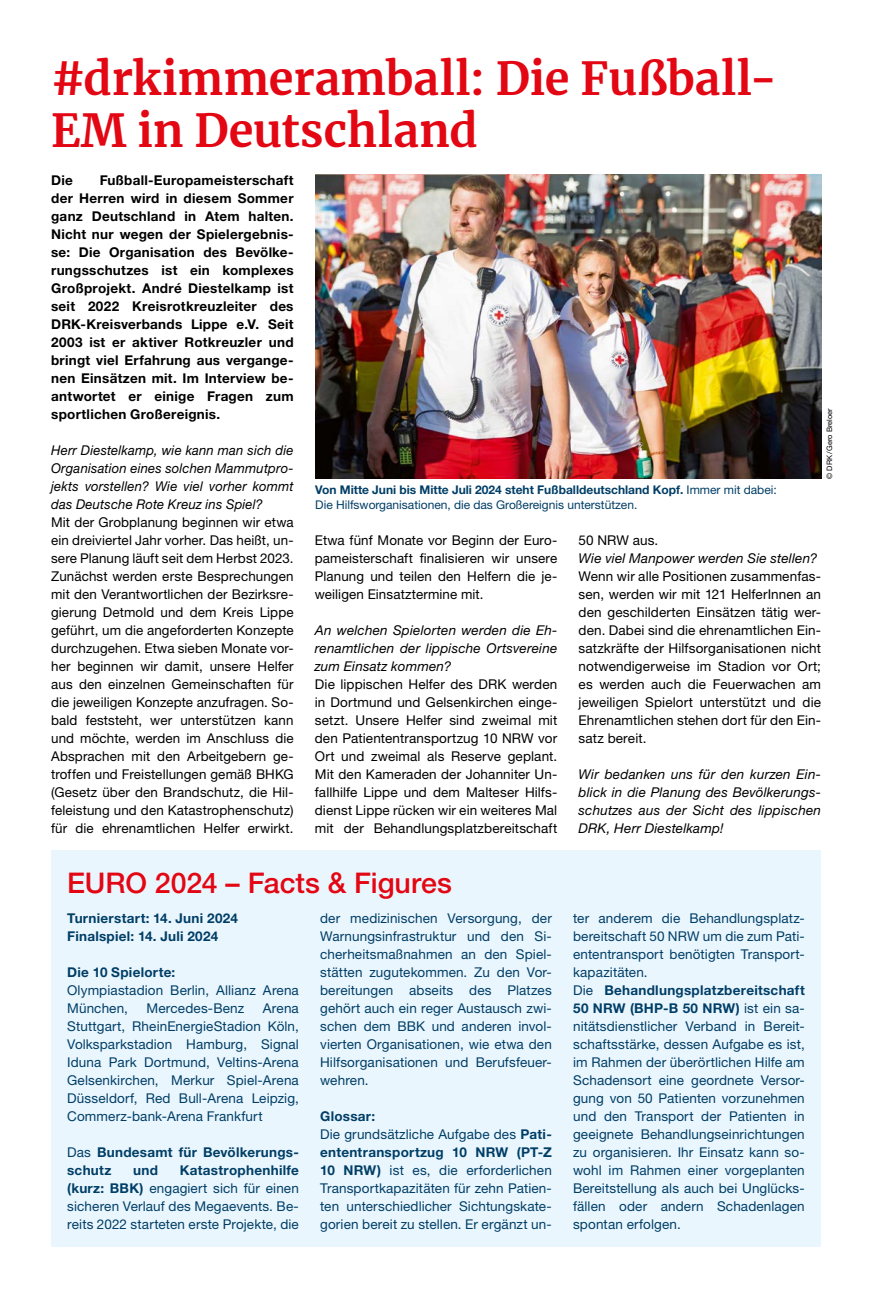
<style>
.page{position:relative;width:872px;height:1297px;background:#fff}
.page>*{position:absolute;margin:0;border:0;box-sizing:border-box;transform-origin:0 0}
.MGB_Headline{font:700 45px/52.5px "Merriweather";letter-spacing:.005em;color:#e30613}
.MGB_Headline-2{font:500 28.5px "Helvetica Neue LT Pro";color:#e30613}
.MGB_Copy{font:13.5px/18px "Helvetica Neue LT Pro";letter-spacing:.01em;color:#003e66;text-align:justify}
.MGB_Copy-2{font:13.5px/18px "Helvetica Neue LT Pro";letter-spacing:.01em;color:#000;text-align:justify}
.MGB_Copy-3{font:700 13.5px/18px "Helvetica Neue LT Pro";letter-spacing:.02em;color:#000;text-align:justify}
.MGB_Copy-4{font:italic 13.5px/18px "Helvetica Neue LT Pro";letter-spacing:.015em;color:#000;text-align:justify}
.MGB_Copy-5{font:700 13.5px/18px "Helvetica Neue LT Pro";letter-spacing:.02em;color:#003e66}
.MGB_BU{font:12px/15px "Helvetica Neue LT Pro";color:#003e66}
.MGB_Fotocredits{font:7.5px "Helvetica Neue LT Pro";color:#000}
.s1{font-weight:700}
.s2{font-weight:400}
</style>
<div class="page">
<div style="left:51px;top:851px;width:770px;height:396px;background:#eaf6fe"></div>
<img style="left:315px;top:175px;width:506px;height:304px">
<p class="MGB_Headline" style="left:51px;top:51px;width:728px">#drkimmeramball: Die Fußball-<br>EM in Deutschland</p>
<p class="MGB_Copy-3" style="left:51px;top:170px;width:244px;text-indent:49px">Fußball-Europameisterschaft der Herren wird in diesem Sommer ganz Deutschland in Atem halten.<br>Nicht nur wegen der Spielergebnis&shy;se: Die Organisation des Bevölke&shy;rungsschutzes ist ein komplexes Großprojekt. André Diestelkamp ist seit 2022 Kreisrotkreuzleiter des DRK-Kreisverbands Lippe e.V. Seit 2003 ist er aktiver Rotkreuzler und bringt viel Erfahrung aus vergange&shy;nen Einsätzen mit. Im Interview be&shy;antwortet er einige Fragen zum sportlichen Großereignis.</p>
<p class="MGB_Copy-4" style="left:51px;top:440px;width:244px">Herr Diestelkamp, wie kann man sich die Organisation eines solchen Mammutpro&shy;jekts vorstellen? Wie viel vorher kommt das Deutsche Rote Kreuz ins Spiel?</p>
<p class="MGB_Copy-2" style="left:51px;top:512px;width:244px">Mit der Grobplanung beginnen wir etwa ein dreiviertel Jahr vorher. Das heißt, un&shy;sere Planung läuft seit dem Herbst 2023.<br>Zunächst werden erste Besprechungen mit den Verantwortlichen der Bezirksre&shy;gierung Detmold und dem Kreis Lippe geführt, um die angeforderten Konzepte durchzugehen. Etwa sieben Monate vor&shy;her beginnen wir damit, unsere Helfer aus den einzelnen Gemeinschaften für die jeweiligen Konzepte anzufragen. So&shy;bald feststeht, wer unterstützen kann und möchte, werden im Anschluss die Absprachen mit den Arbeitgebern ge&shy;troffen und Freistellungen gemäß BHKG (Gesetz über den Brandschutz, die Hil&shy;feleistung und den Katastrophenschutz) für die ehrenamtlichen Helfer erwirkt.</p>
<p class="MGB_Copy-3" style="left:51px;top:170px;width:23px">Die</p>
<p class="MGB_BU" style="left:315px;top:481px;width:463px"><span class="s1">Von Mitte Juni bis Mitte Juli 2024 steht Fußballdeutschland Kopf.</span> Immer mit dabei:<br>Die Hilfsworganisationen, die das Großereignis unterstützen.</p>
<p class="MGB_Fotocredits" style="left:825px;top:479px;width:72px;rotate:-90deg">© DRK/Gero Breloer</p>
<p class="MGB_Copy-2" style="left:315px;top:530px;width:244px">Etwa fünf Monate vor Beginn der Euro&shy;pameisterschaft finalisieren wir unsere Planung und teilen den Helfern die je&shy;weiligen Einsatztermine mit.</p>
<p class="MGB_Copy-4" style="left:315px;top:620px;width:244px">An welchen Spielorten werden die Eh&shy;renamtlichen der lippische Ortsvereine zum Einsatz kommen?</p>
<p class="MGB_Copy-2" style="left:315px;top:674px;width:244px">Die lippischen Helfer des DRK werden in Dortmund und Gelsenkirchen einge&shy;setzt. Unsere Helfer sind zweimal mit den Patiententransportzug 10 NRW vor Ort und zweimal als Reserve geplant.<br>Mit den Kameraden der Johanniter Un&shy;fallhilfe Lippe und dem Malteser Hilfs&shy;dienst Lippe rücken wir ein weiteres Mal mit der Behandlungsplatzbereitschaft</p>
<p class="MGB_Copy-2" style="left:578px;top:530px;width:81px">50 NRW aus.</p>
<p class="MGB_Copy-4" style="left:578px;top:548px;width:240px">Wie viel Manpower werden Sie stellen?</p>
<p class="MGB_Copy-2" style="left:578px;top:566px;width:244px">Wenn wir alle Positionen zusammenfas&shy;sen, werden wir mit 121 HelferInnen an den geschilderten Einsätzen tätig wer&shy;den. Dabei sind die ehrenamtlichen Ein&shy;satzkräfte der Hilfsorganisationen nicht notwendigerweise im Stadion vor Ort; es werden auch die Feuerwachen am jeweiligen Spielort unterstützt und die Ehrenamtlichen stehen dort für den Ein&shy;satz bereit.</p>
<p class="MGB_Copy-4" style="left:578px;top:764px;width:244px">Wir bedanken uns für den kurzen Ein&shy;blick in die Planung des Bevölkerungs&shy;schutzes aus der Sicht des lippischen DRK, Herr Diestelkamp!</p>
<p class="MGB_Headline-2" style="left:67px;top:866px;width:386px">EURO 2024 – Facts &amp; Figures</p>
<p class="MGB_Copy-5" style="left:67px;top:908px;width:172px">Turnierstart: 14. Juni 2024</p>
<p class="MGB_Copy-5" style="left:67px;top:926px;width:153px">Finalspiel: 14. Juli 2024</p>
<p class="MGB_Copy-5" style="left:67px;top:962px;width:110px">Die 10 Spielorte:</p>
<p class="MGB_Copy" style="left:67px;top:980px;width:233px">Olympiastadion Berlin, Allianz Arena<br>München,</p>
<p class="MGB_Copy" style="left:320px;top:908px;width:233px">der medizinischen Versorgung, der Warnungsinfrastruktur und den Si&shy;cherheitsmaßnahmen an den Spiel&shy;stätten zugutekommen. Zu den Vor&shy;bereitungen abseits des Platzes gehört auch ein reger Austausch zwi&shy;schen dem BBK und anderen invol&shy;vierten Organisationen, wie etwa den Hilfsorganisationen und Berufsfeuer&shy;wehren.</p>
<p class="MGB_Copy-5" style="left:320px;top:1106px;width:56px">Glossar:</p>
<p class="MGB_Copy" style="left:320px;top:1124px;width:233px">Die grundsätzliche Aufgabe des <span class="s1">Pati&shy;ententransportzug 10 NRW (PT-Z 10 NRW)</span> ist es, die erforderlichen Transportkapazitäten für zehn Patien&shy;ten unterschiedlicher Sichtungskate&shy;gorien bereit zu stellen. Er ergänzt un-</p>
<p class="MGB_Copy" style="left:67px;top:998px;width:233px;text-indent:196px">Arena Stuttgart, RheinEnergieStadion Köln, Volksparkstadion Hamburg, Signal Iduna Park Dortmund, Veltins-Arena Gelsenkirchen, Merkur Spiel-Arena Düsseldorf, Red Bull-Arena Leipzig, Commerz-bank-Arena Frankfurt</p>
<p class="MGB_Copy-5" style="left:67px;top:1142px;width:233px"><span class="s2">Das</span> Bundesamt für Bevölkerungs&shy;schutz</p>
<p class="MGB_Copy" style="left:147px;top:998px;width:99px">Mercedes-Benz</p>
<p class="MGB_Copy" style="left:67px;top:1160px;width:233px;text-indent:113px"><span class="s1">Katastrophenhilfe (kurz: BBK)</span> engagiert sich für einen sicheren Verlauf des Megaevents. Be&shy;reits 2022 starteten erste Projekte, die</p>
<p class="MGB_Copy-5" style="left:133px;top:1160px;width:26px">und</p>
<p class="MGB_Copy" style="left:573px;top:908px;width:233px">ter anderem die Behandlungsplatz&shy;bereitschaft 50 NRW um die zum Pati&shy;ententransport benötigten Transport&shy;kapazitäten.</p>
<p class="MGB_Copy" style="left:573px;top:980px;width:233px">Die <span class="s1">Behandlungsplatzbereitschaft 50 NRW (BHP-B 50 NRW)</span> ist ein sa&shy;nitätsdienstlicher Verband in Bereit&shy;schaftsstärke, dessen Aufgabe es ist, im Rahmen der überörtlichen Hilfe am Schadensort eine geordnete Versor&shy;gung von 50 Patienten vorzunehmen und den Transport der Patienten in geeignete Behandlungseinrichtungen zu organisieren. Ihr Einsatz kann so&shy;wohl im Rahmen einer vorgeplanten Bereitstellung als auch bei Unglücks&shy;fällen oder andern Schadenlagen spontan erfolgen.</p>
</div>
